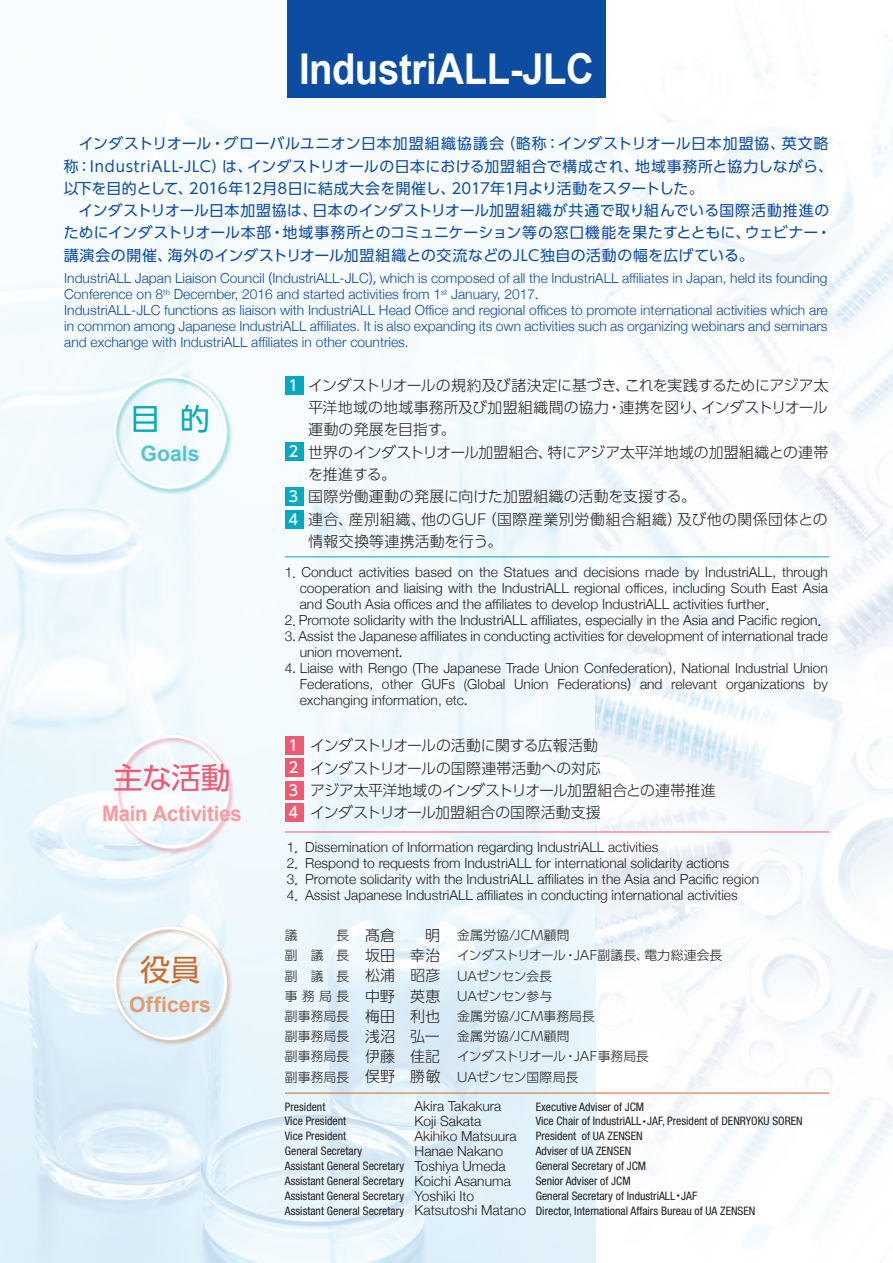
<style>
.page{position:relative;width:893px;height:1263px;background:#fff}
.page>*{position:absolute;margin:0;border:0;box-sizing:border-box;transform-origin:0 0}
.t1{font:700 42.45px "Arial";letter-spacing:-.01em;color:#fff;scale:.9 1}
.t2{font:29.7px "UD Shin Go Pro";color:#f05972}
.t3{font:29.7px "UD Shin Go Pro";color:#cb692c}
.t4{font:29.7px "UD Shin Go Pro";color:#00aabc}
.t5{font:700 21.3px "Arial";letter-spacing:-.005em;color:#f69ca0;scale:.95 1}
.t6{font:700 21.3px "Arial";letter-spacing:.005em;color:#dd9d70}
.t7{font:700 21.3px "Arial";color:#53c5d2}
.t8{font:14.85px/22.4px "UD Shin Go Pro";letter-spacing:.025em;color:#0d4da1}
.t9{font:300 14.85px/22.4px "UD Shin Go Pro";letter-spacing:.005em;color:#231f20}
.t10{font:300 14.85px "UD Shin Go Pro";letter-spacing:-.02em;color:#231f20}
.t11{font:300 14.85px "UD Shin Go Pro";letter-spacing:-.03em;color:#231f20}
.t12{font:500 14.85px "UD Shin Go Pro";color:#fff}
.t13{font:300 13.8px/15.9px "Helvetica Neue";color:#231f20;text-align:justify}
.t14{font:300 13.8px/15.9px "Helvetica Neue";color:#0d4da1}
.t15{font:300 12.75px "UD Shin Go Pro";letter-spacing:.01em;color:#231f20}
.t16{font:300 12.75px "UD Shin Go Pro";letter-spacing:-.02em;color:#231f20}
.t17{font:300 12.75px "UD Shin Go Pro";letter-spacing:-.01em;color:#231f20}
.t18{font:condensed 11.7px/14.9px "Helvetica Neue";color:#231f20}
.s1{font-family:"Koz Go Pro";font-weight:400}
.s2{font-weight:500;color:#fff}
.s3{font-size:14.85px}
.s4{font-size:12.75px}
.s5{font-family:"Koz Go Pro";font-stretch:normal}
.s6{font-weight:300;font-stretch:normal;font-size:13.8px}
</style>
<div class="page">
<img style="left:0;top:19px;width:893px;height:1244px">
<div style="left:287px;top:0;width:319px;height:98px;background:#0d4da1"></div>
<hr style="left:285px;top:1093px;width:544px;height:1px;background:#cb692c">
<img style="left:111px;top:924px;width:124px;height:124px">
<div style="left:113px;top:926px;width:114px;height:114px;border:3px solid #fff;border-radius:50%"></div>
<hr style="left:285px;top:557px;width:544px;height:1px;background:#00aabc">
<div style="left:285px;top:510px;width:18px;height:19px;background:#00aabc"></div>
<div style="left:285px;top:487px;width:18px;height:19px;background:#00aabc"></div>
<div style="left:285px;top:442px;width:18px;height:19px;background:#00aabc"></div>
<div style="left:285px;top:376px;width:18px;height:19px;background:#00aabc"></div>
<img style="left:111px;top:372px;width:124px;height:124px">
<div style="left:113px;top:375px;width:114px;height:114px;border:3px solid #fff;border-radius:50%"></div>
<hr style="left:285px;top:832px;width:544px;height:1px;background:#f05972">
<div style="left:285px;top:803px;width:18px;height:19px;background:#f05972"></div>
<div style="left:285px;top:781px;width:18px;height:18px;background:#f05972"></div>
<div style="left:285px;top:759px;width:18px;height:18px;background:#f05972"></div>
<div style="left:285px;top:736px;width:18px;height:19px;background:#f05972"></div>
<img style="left:113px;top:732px;width:124px;height:124px">
<div style="left:115px;top:735px;width:114px;height:113px;border:3px solid #fff;border-radius:50%"></div>
<h1 class="t1" style="left:299px;top:41px;width:329px">IndustriALL-JLC</h1>
<p class="t8" style="left:64px;top:132px;width:771px;text-indent:15px">インダストリオール・グローバルユニオン日本加盟組織協議会（略称：インダストリオール日本加盟協、英文略称：IndustriALL-JLC）は、インダストリオールの日本における加盟組合で構成され、地域事務所と協力しながら、以下を目的として、2016年12月8日に結成大会を開催し、2017年1月より活動をスタートした。</p>
<p class="t8" style="left:64px;top:199px;width:769px;text-indent:15px">インダストリオール日本加盟協は、日本のインダストリオール加盟組織が共通で取り組んでいる国際活動推進のためにインダストリオール本部・地域事務所とのコミュニケーション等の窓口機能を果たすとともに、ウェビナー・講演会の開催、海外のインダストリオール加盟組織との交流などのJLC独自の活動の幅を広げている。</p>
<p class="t14" style="left:64px;top:269px;width:765px">IndustriALL Japan Liaison Council <span class="s1">(</span>IndustriALL-JLC<span class="s1">),</span> which is composed of all the IndustriALL affiliates in Japan, held its founding Conference on 8<sup>th</sup> December, 2016 and started activities from 1<sup>st</sup> January, 2017<span class="s1">.<br></span>IndustriALL-JLC functions as liaison with IndustriALL Head Office and regional offices to promote international activities which are in common among Japanese IndustriALL affiliates. It is also expanding its own activities such as organizing webinars and seminars and exchange with IndustriALL affiliates in other countries.</p>
<h2 class="t4" style="left:130px;top:394px;width:81px">目 的</h2>
<h3 class="t7" style="left:141px;top:439px;width:61px">Goals</h3>
<h2 class="t2" style="left:113px;top:754px;width:119px">主な活動</h2>
<h3 class="t5" style="left:102px;top:799px;width:148px">Main Activities</h3>
<h2 class="t3" style="left:140px;top:945px;width:62px">役員</h2>
<h3 class="t6" style="left:129px;top:991px;width:83px">Officers</h3>
<p class="t12" style="left:289px;top:373px;width:11px">1</p>
<p class="t12" style="left:289px;top:439px;width:11px">2</p>
<p class="t12" style="left:289px;top:484px;width:11px">3</p>
<p class="t12" style="left:289px;top:507px;width:11px">4</p>
<p class="t9" style="left:308px;top:373px;width:522px">インダストリオールの規約及び諸決定に基づき、これを実践するためにアジア太平洋地域の地域事務所及び加盟組織間の協力・連携を図り、インダストリオール運動の発展を目指す。<br>世界のインダストリオール加盟組合、特にアジア太平洋地域の加盟組織との連帯を推進する。<br>国際労働運動の発展に向けた加盟組織の活動を支援する。<br>連合、産別組織、他のGUF（国際産業別労働組合組織）及び他の関係団体との情報交換等連携活動を行う。</p>
<p class="t13" style="left:300px;top:564px;width:530px;text-indent:-15px">1<span class="s1">.</span> Conduct activities based on the Statues and decisions made by IndustriALL, through cooperation and liaising with the IndustriALL regional offices, including South East Asia and South Asia offices and the affiliates to develop IndustriALL activities further<span class="s1">．</span></p>
<p class="t13" style="left:285px;top:611px;width:548px">2<span class="s1">.</span> Promote solidarity with the IndustriALL affiliates, especially in the Asia and Pacific region<span class="s1">．</span></p>
<p class="t13" style="left:300px;top:627px;width:530px;text-indent:-15px">3<span class="s1">.</span> Assist the Japanese affiliates in conducting activities for development of international trade union movement<span class="s1">．</span></p>
<p class="t13" style="left:300px;top:659px;width:530px;text-indent:-15px">4<span class="s1">.</span> Liaise with Rengo (The Japanese Trade Union Confederation<span class="s1">)</span>, National Industrial Union Federations, other GUFs (Global Union Federations<span class="s1">)</span> and relevant organizations by exchanging information, etc<span class="s1">．</span></p>
<p class="t11" style="left:310px;top:733px;width:289px">インダストリオールの活動に関する広報活動</p>
<p class="t9" style="left:310px;top:756px;width:292px">インダストリオールの国際連帯活動への対応</p>
<p class="t10" style="left:310px;top:778px;width:407px">アジア太平洋地域のインダストリオール加盟組合との連帯推進</p>
<p class="t9" style="left:289px;top:801px;width:314px"><span class="s2">4</span> インダストリオール加盟組合の国際活動支援</p>
<p class="t12" style="left:289px;top:733px;width:11px">1</p>
<p class="t12" style="left:289px;top:756px;width:11px">2</p>
<p class="t12" style="left:289px;top:778px;width:11px">3</p>
<p class="t13" style="left:287px;top:839px;width:474px;text-align:left">1<span class="s1">．</span>Dissemination of Information regarding IndustriALL activities<br>2<span class="s1">．</span>Respond to requests from IndustriALL for international solidarity actions<br>3<span class="s1">．</span>Promote solidarity with the IndustriALL affiliates in the Asia and Pacific region 4<span class="s1">．</span>Assist Japanese IndustriALL affiliates in conducting international activities</p>
<p class="t15" style="left:285px;top:925px;width:157px">議　　　長 <span class="s3">髙倉　　明</span></p>
<p class="t15" style="left:457px;top:925px;width:114px">金属労協/JCM顧問</p>
<p class="t15" style="left:285px;top:945px;width:157px">副　議　長 <span class="s3">坂田　幸治</span></p>
<p class="t15" style="left:457px;top:945px;width:267px">インダストリオール・JAF副議長、電力総連会長</p>
<p class="t15" style="left:285px;top:965px;width:157px">副　議　長 <span class="s3">松浦　昭彦</span></p>
<p class="t17" style="left:457px;top:965px;width:97px">UAゼンセン会長</p>
<p class="t9" style="left:285px;top:984px;width:157px"><span class="s4">事務局長</span> 中野　英恵</p>
<p class="t17" style="left:457px;top:986px;width:97px">UAゼンセン参与</p>
<p class="t15" style="left:285px;top:1006px;width:157px">副事務局長 <span class="s3">梅田　利也</span></p>
<p class="t15" style="left:457px;top:1006px;width:139px">金属労協/JCM事務局長</p>
<p class="t15" style="left:285px;top:1026px;width:156px">副事務局長 <span class="s3">浅沼　弘一</span></p>
<p class="t15" style="left:457px;top:1026px;width:114px">金属労協/JCM顧問</p>
<p class="t15" style="left:285px;top:1046px;width:157px">副事務局長 <span class="s3">伊藤　佳記</span></p>
<p class="t16" style="left:457px;top:1046px;width:193px">インダストリオール・JAF事務局長</p>
<p class="t15" style="left:285px;top:1066px;width:157px">副事務局長 <span class="s3">俣野　勝敏</span></p>
<p class="t15" style="left:457px;top:1066px;width:123px">UAゼンセン国際局長</p>
<p class="t18" style="left:285px;top:1099px;width:42px">President</p>
<p class="t13" style="left:415px;top:1098px;width:88px">Akira Takakura</p>
<p class="t18" style="left:536px;top:1099px;width:110px">Executive Adviser of JCM</p>
<p class="t18" style="left:285px;top:1114px;width:63px">Vice President</p>
<p class="t13" style="left:415px;top:1112px;width:68px">Koji Sakata</p>
<p class="t18" style="left:536px;top:1114px;width:268px">Vice Chair of IndustriALL<span class="s5">・</span>JAF, President of DENRYOKU SOREN</p>
<p class="t18" style="left:285px;top:1129px;width:63px">Vice President</p>
<p class="t13" style="left:415px;top:1127px;width:104px">Akihiko Matsuura</p>
<p class="t18" style="left:536px;top:1129px;width:108px">President of UA ZENSEN</p>
<p class="t18" style="left:285px;top:1143px;width:79px">General Secretary</p>
<p class="t13" style="left:415px;top:1142px;width:90px">Hanae Nakano</p>
<p class="t18" style="left:536px;top:1143px;width:97px">Adviser of UA ZENSEN</p>
<p class="t18" style="left:285px;top:1158px;width:222px">Assistant General Secretary <span class="s6">Toshiya Umeda</span></p>
<p class="t18" style="left:536px;top:1158px;width:112px">General Secretary of JCM</p>
<p class="t18" style="left:285px;top:1173px;width:227px">Assistant General Secretary <span class="s6">Koichi Asanuma</span></p>
<p class="t18" style="left:536px;top:1173px;width:96px">Senior Adviser of JCM</p>
<p class="t18" style="left:285px;top:1188px;width:191px">Assistant General Secretary <span class="s6">Yoshiki Ito</span></p>
<p class="t18" style="left:285px;top:1188px;width:472px;text-indent:251px">General Secretary of IndustriALL<span class="s5">・</span>JAF<br>Assistant General Secretary <span class="s6">Katsutoshi Matano</span> Director, International Affairs Bureau of UA ZENSEN</p>
</div>
